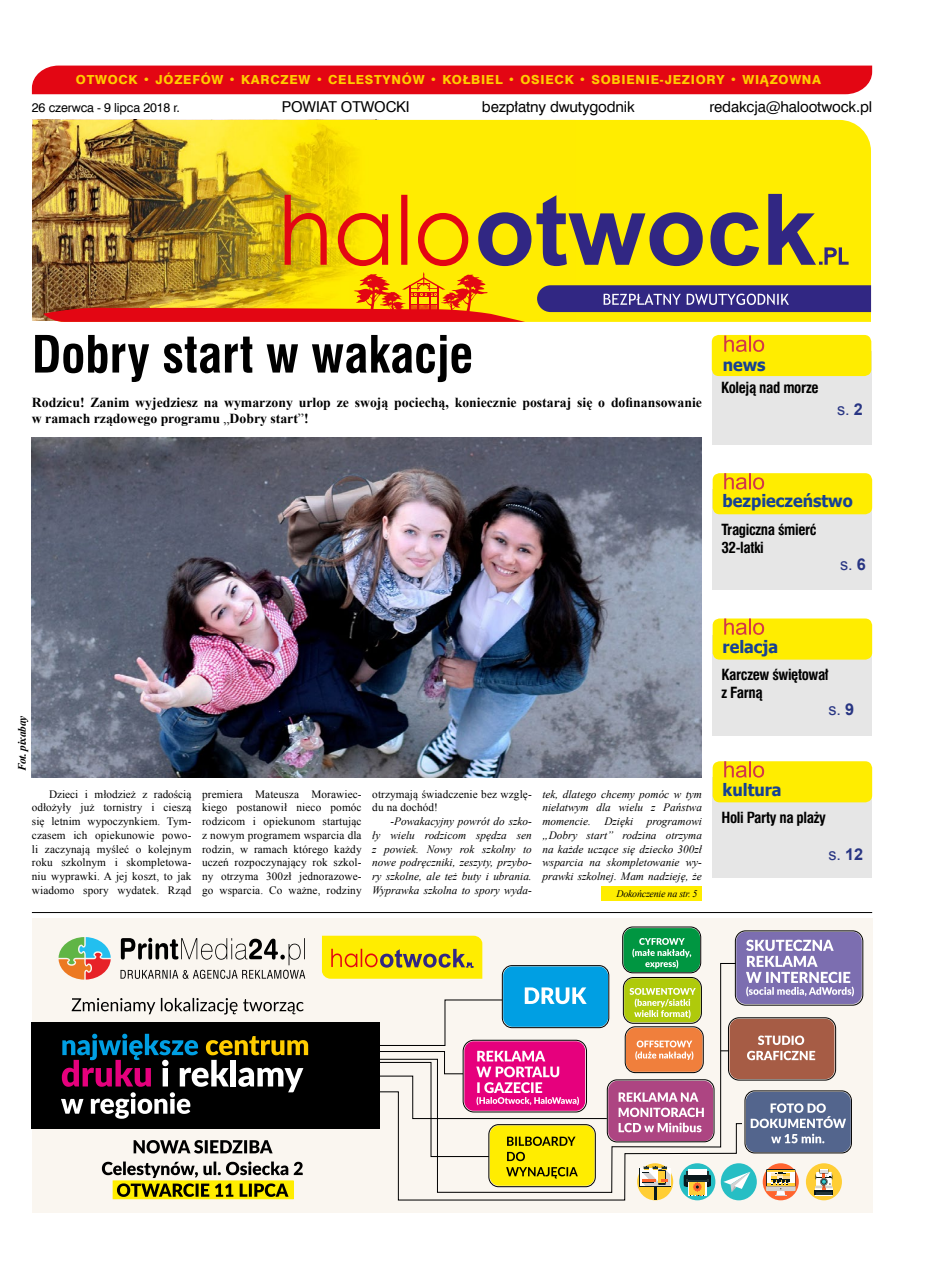
<style>
.page{position:relative;width:936px;height:1276px;background:#fff}
.page>*{position:absolute;margin:0;border:0;box-sizing:border-box;transform-origin:0 0}
.t1{font:700 50px "Swis 721 Cn EU";color:#000}
.t2{font:700 17px "Tahoma";color:#164194;scale:.95 1}
.t3{font:16.25px "Arial";color:#283583}
.t4{font:700 15px/18px "Swis 721 Cn EU";letter-spacing:-.025em;color:#000}
.t5{font:15px "Swis 721 EU";letter-spacing:-.01em;color:#000}
.t6{font:700 13.75px/16.2px "Times New Roman";color:#000}
.t7{font:12.5px "Swis 721 Hv EU";letter-spacing:.06em;color:#fc0}
.t8{font:12.5px "Swis 721 EU";letter-spacing:-.01em;color:#000}
.t9{font:11.25px/13.8px "Times New Roman";letter-spacing:.01em;color:#000;text-align:justify}
.t10{font:italic 11.25px/13.8px "Times New Roman";color:#000;text-align:justify}
.t11{font:italic 700 11.25px "Times New Roman";letter-spacing:-.025em;color:#000}
.t12{font:italic 10px "Times New Roman";letter-spacing:-.025em;color:#000}
.s1{font-weight:400}
.s2{font-weight:700}
</style>
<div class="page">
<div style="left:32px;top:66px;width:840px;height:28px;background:#e30613"></div>
<div style="left:33px;top:120px;width:837px;height:201px;background:#ffed00"></div>
<img style="left:33px;top:120px;width:542px;height:200px">
<svg style="left:537px;top:285px;width:334px;height:27px;background:#443b89"></svg>
<svg style="left:284px;top:195px;width:184px;height:71px;background:#f0a806"></svg>
<svg style="left:478px;top:195px;width:224px;height:71px;background:#a99a36"></svg>
<svg style="left:710px;top:212px;width:49px;height:54px;background:#948643"></svg>
<svg style="left:768px;top:194px;width:81px;height:71px;background:#b7a82d"></svg>
<img style="left:43px;top:272px;width:482px;height:49px">
<div style="left:711px;top:351px;width:160px;height:94px;background:#e6e6e6"></div>
<div style="left:711px;top:335px;width:160px;height:41px;background:#ffed00;border-radius:7px"></div>
<svg style="left:724px;top:335px;width:40px;height:17px"></svg>
<div style="left:712px;top:489px;width:160px;height:101px;background:#e6e6e6"></div>
<div style="left:712px;top:473px;width:160px;height:41px;background:#ffed00;border-radius:7px"></div>
<svg style="left:724px;top:473px;width:40px;height:16px"></svg>
<div style="left:32px;top:918px;width:840px;height:294px;background:#faf6f0"></div>
<svg style="left:72px;top:998px;width:231px;height:16px"></svg>
<svg style="left:120px;top:938px;width:185px;height:41px"></svg>
<svg style="left:59px;top:937px;width:52px;height:42px"></svg>
<div style="left:736px;top:931px;width:125px;height:73px;background:#7c6eb0;border-radius:9px"></div>
<div style="left:623px;top:928px;width:77px;height:44px;background:#009641;border-radius:9px"></div>
<div style="left:735px;top:930px;width:127px;height:75px;border:1px solid #000;border-radius:10px"></div>
<div style="left:622px;top:927px;width:78px;height:46px;border:1px solid #000;border-radius:10px"></div>
<div style="left:32px;top:1021px;width:348px;height:107px;background:#000"></div>
<svg style="left:61px;top:1033px;width:247px;height:85px"></svg>
<svg style="left:322px;top:935px;width:531px;height:265px"></svg>
<div style="left:113px;top:1180px;width:180px;height:19px;border:1px solid #ffed00"></div>
<svg style="left:102px;top:1140px;width:201px;height:57px"></svg>
<div style="left:712px;top:635px;width:160px;height:100px;background:#e6e6e6"></div>
<div style="left:712px;top:618px;width:160px;height:41px;background:#ffed00;border-radius:7px"></div>
<svg style="left:724px;top:618px;width:40px;height:17px"></svg>
<div style="left:712px;top:777px;width:160px;height:101px;background:#e6e6e6"></div>
<div style="left:712px;top:761px;width:160px;height:41px;background:#ffed00;border-radius:7px"></div>
<svg style="left:724px;top:761px;width:40px;height:16px"></svg>
<div style="left:602px;top:886px;width:100px;height:14px;background:#ffed00"></div>
<hr style="left:32px;top:912px;width:840px;height:1px;background:#000">
<img style="left:32px;top:437px;width:670px;height:340px">
<p class="t7" style="left:76px;top:72px;width:746px">OTWOCK • JÓZEFÓW • KARCZEW • CELESTYNÓW • KOŁBIEL • OSIECK • SOBIENIE-JEZIORY • WIĄZOWNA</p>
<p class="t8" style="left:32px;top:100px;width:149px">26 czerwca - 9 lipca 2018 r.</p>
<h3 class="t5" style="left:282px;top:97px;width:129px">POWIAT OTWOCKI</h3>
<h3 class="t5" style="left:482px;top:97px;width:154px">bezpłatny dwutygodnik</h3>
<h3 class="t5" style="left:709px;top:97px;width:164px">redakcja@halootwock.pl</h3>
<h1 class="t1" style="left:32px;top:324px;width:443px">Dobry start w wakacje</h1>
<p class="t6" style="left:32px;top:393px;width:671px">Rodzicu! Zanim wyjedziesz na wymarzony urlop ze swoją pociechą, koniecznie postaraj się o dofinansowanie w ramach rządowego programu <span class="s1">„</span>Dobry start<span class="s1">”</span>!</p>
<h2 class="t2" style="left:722px;top:353px;width:47px">news</h2>
<h3 class="t4" style="left:721px;top:379px;width:99px">Koleją nad morze</h3>
<h3 class="t3" style="left:837px;top:398px;width:27px">s. <span class="s2">2</span></h3>
<h2 class="t2" style="left:722px;top:489px;width:138px">bezpieczeństwo</h2>
<h3 class="t4" style="left:721px;top:521px;width:97px">Tragiczna śmierć<br>32-latki</h3>
<h3 class="t3" style="left:840px;top:554px;width:27px">s. <span class="s2">6</span></h3>
<p class="t11" style="left:14px;top:771px;width:58px;rotate:-90deg">Fot. pixabay</p>
<p class="t9" style="left:32px;top:787px;width:161px;text-indent:17px">Dzieci i młodzież z radością odłożyły już tornistry i cieszą się letnim wypoczynkiem. Tym&shy;czasem ich opiekunowie powo&shy;li zaczynają myśleć o kolejnym roku szkolnym i skompletowa&shy;niu wyprawki. A jej koszt, to jak wiadomo spory wydatek. Rząd</p>
<p class="t9" style="left:202px;top:787px;width:161px">premiera Mateusza Morawiec&shy;kiego postanowił nieco pomóc rodzicom i opiekunom startując z nowym programem wsparcia dla rodzin, w ramach którego każdy uczeń rozpoczynający rok szkol&shy;ny otrzyma 300zł jednorazowe&shy;go wsparcia. Co ważne, rodziny</p>
<p class="t9" style="left:372px;top:787px;width:161px">otrzymają świadczenie bez wzglę&shy;du na dochód!</p>
<p class="t10" style="left:372px;top:814px;width:161px;text-indent:18px">-Powakacyjny powrót do szko&shy;ły wielu rodzicom spędza sen z powiek. Nowy rok szkolny to nowe podręczniki, zeszyty, przybo&shy;ry szkolne, ale też buty i ubrania.<br>Wyprawka szkolna to spory wyda-</p>
<p class="t10" style="left:542px;top:786px;width:161px">tek, dlatego chcemy pomóc w tym niełatwym dla wielu z Państwa momencie. Dzięki programowi „Dobry start” rodzina otrzyma na każde uczące się dziecko 300zł wsparcia na skompletowanie wy&shy;prawki szkolnej. Mam nadzieję, że</p>
<p class="t12" style="left:616px;top:886px;width:83px">Dokończenie na str. 5</p>
<h2 class="t2" style="left:722px;top:634px;width:60px">relacja</h2>
<h3 class="t4" style="left:721px;top:666px;width:109px">Karczew świętował z Farną</h3>
<h3 class="t3" style="left:828px;top:698px;width:27px">s. <span class="s2">9</span></h3>
<h2 class="t2" style="left:722px;top:777px;width:64px">kultura</h2>
<h3 class="t4" style="left:721px;top:809px;width:106px">Holi Party na plaży</h3>
<h3 class="t3" style="left:828px;top:844px;width:36px">s. <span class="s2">12</span></h3>
</div>
